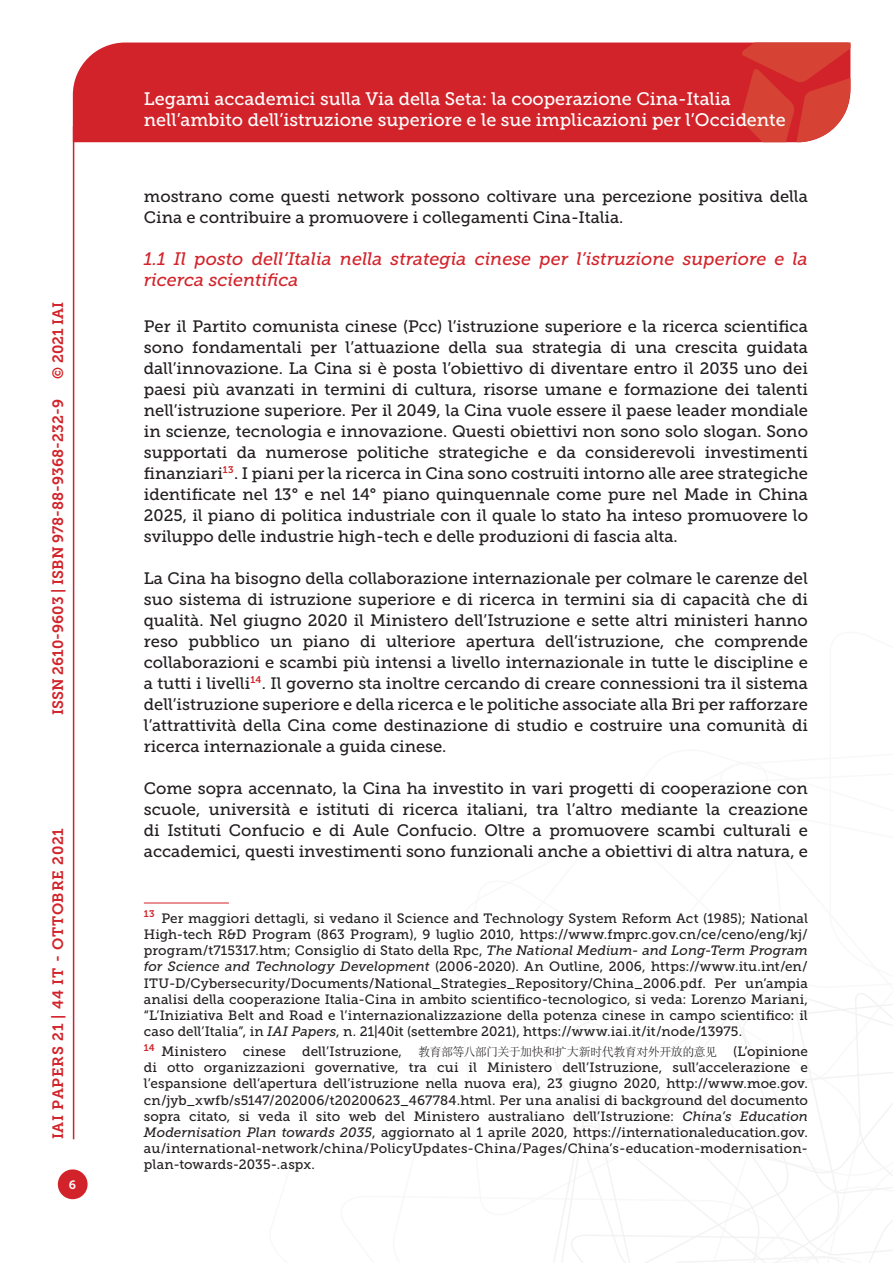
<style>
.page{position:relative;width:893px;height:1263px;background:#fff}
.page>*{position:absolute;margin:0;border:0;box-sizing:border-box;transform-origin:0 0}
.t1{font:18px/21.6px "Museo Slab 500";color:#fff}
.Titolo_paragrafo_2{font:italic 18px/21px "Museo Slab 500";color:#d2232a}
.Testo{font:16.5px/21px "Museo Slab 500";color:#231f20;text-align:justify}
.t2{font:15px "Museo Slab 700";color:#d2232a}
.t3{font:15px "Museo Slab 700";letter-spacing:.05em;color:#d2232a}
.Nota{font:13.5px/16.2px "Museo Slab 500";letter-spacing:.01em;color:#231f20;text-align:justify}
.t4{font:12px "Museo Slab 700";color:#fff}
.s1{font-style:italic}
.s2{font-family:"Sim Sun";font-size:12px}
</style>
<div class="page">
<svg style="left:553px;top:960px;width:340px;height:303px"></svg>
<div style="left:73px;top:43px;width:668px;height:99px;background:#d2232a"></div>
<svg style="left:741px;top:43px;width:109px;height:99px;background:#d6433b"></svg>
<div style="left:58px;top:1169px;width:30px;height:30px;background:#d2232a;border-radius:50%"></div>
<hr style="left:73px;top:126px;width:1px;height:1013px;background:#d2232a">
<hr style="left:144px;top:903px;width:85px;height:1px;background:#d2232a">
<p class="t2" style="left:50px;top:379px;width:79px;rotate:-90deg">© 2021 IAI</p>
<p class="t2" style="left:49px;top:715px;width:317px;rotate:-90deg">ISSN 2610-9603 | ISBN 978-88-9368-232-9</p>
<p class="t3" style="left:50px;top:1139px;width:313px;rotate:-90deg">IAI PAPERS 21 | 44 IT - OTTOBRE 2021</p>
<p class="t4" style="left:69px;top:1178px;width:9px">6</p>
<p class="t1" style="left:144px;top:88px;width:643px">Legami accademici sulla Via della Seta: la cooperazione Cina-Italia nell’ambito dell’istruzione superiore e le sue implicazioni per l’Occidente</p>
<p class="Testo" style="left:144px;top:186px;width:666px">mostrano come questi network possono coltivare una percezione positiva della<br>Cina e contribuire a promuovere i collegamenti Cina-Italia.</p>
<p class="Titolo_paragrafo_2" style="left:144px;top:248px;width:666px">1.1 Il posto dell’Italia nella strategia cinese per l’istruzione superiore e la ricerca scientifica</p>
<p class="Testo" style="left:144px;top:316px;width:666px">Per il Partito comunista cinese (Pcc) l’istruzione superiore e la ricerca scientifica sono fondamentali per l’attuazione della sua strategia di una crescita guidata dall’innovazione. La Cina si è posta l’obiettivo di diventare entro il 2035 uno dei paesi più avanzati in termini di cultura, risorse umane e formazione dei talenti nell’istruzione superiore. Per il 2049, la Cina vuole essere il paese leader mondiale in scienze, tecnologia e innovazione. Questi obiettivi non sono solo slogan. Sono supportati da numerose politiche strategiche e da considerevoli investimenti finanziari<sup>13</sup>. I piani per la ricerca in Cina sono costruiti intorno alle aree strategiche identificate nel 13° e nel 14° piano quinquennale come pure nel Made in China 2025, il piano di politica industriale con il quale lo stato ha inteso promuovere lo sviluppo delle industrie high-tech e delle produzioni di fascia alta.</p>
<p class="Testo" style="left:144px;top:568px;width:666px">La Cina ha bisogno della collaborazione internazionale per colmare le carenze del suo sistema di istruzione superiore e di ricerca in termini sia di capacità che di qualità. Nel giugno 2020 il Ministero dell’Istruzione e sette altri ministeri hanno reso pubblico un piano di ulteriore apertura dell’istruzione, che comprende collaborazioni e scambi più intensi a livello internazionale in tutte le discipline e a tutti i livelli<sup>14</sup>. Il governo sta inoltre cercando di creare connessioni tra il sistema dell’istruzione superiore e della ricerca e le politiche associate alla Bri per rafforzare l’attrattività della Cina come destinazione di studio e costruire una comunità di ricerca internazionale a guida cinese.</p>
<p class="Testo" style="left:144px;top:778px;width:666px">Come sopra accennato, la Cina ha investito in vari progetti di cooperazione con scuole, università e istituti di ricerca italiani, tra l’altro mediante la creazione di Istituti Confucio e di Aule Confucio. Oltre a promuovere scambi culturali e accademici, questi investimenti sono funzionali anche a obiettivi di altra natura, e</p>
<p class="Nota" style="left:144px;top:910px;width:666px"><sup>13</sup> Per maggiori dettagli, si vedano il Science and Technology System Reform Act (1985); National High-tech R&amp;D Program (863 Program), 9 luglio 2010, https://www.fmprc.gov.cn/ce/ceno/eng/kj/ program/t715317.htm; Consiglio di Stato della Rpc, <span class="s1">The National Medium- and Long-Term Program for Science and Technology Development</span> (2006-2020). An Outline, 2006, https://www.itu.int/en/ ITU-D/Cybersecurity/Documents/National_Strategies_Repository/China_2006.pdf. Per un’ampia analisi della cooperazione Italia-Cina in ambito scientifico-tecnologico, si veda: Lorenzo Mariani, “L’Iniziativa Belt and Road e l’internazionalizzazione della potenza cinese in campo scientifico: il caso dell’Italia”, in <span class="s1">IAI Papers</span>, n. 21|40it (settembre 2021), https://www.iai.it/it/node/13975.</p>
<p class="Nota" style="left:144px;top:1043px;width:666px"><sup>14</sup> Ministero cinese dell’Istruzione, <span class="s2">教育部等八部门关于加快和扩大新时代教育对外开放的意见</span> (L’opinione di otto organizzazioni governative, tra cui il Ministero dell’Istruzione, sull’accelerazione e l’espansione dell’apertura dell’istruzione nella nuova era), 23 giugno 2020, http://www.moe.gov. cn/jyb_xwfb/s5147/202006/t20200623_467784.html. Per una analisi di background del documento sopra citato, si veda il sito web del Ministero australiano dell’Istruzione: <span class="s1">China’s Education Modernisation Plan towards 2035</span>, aggiornato al 1 aprile 2020, https://internationaleducation.gov. au/international-network/china/PolicyUpdates-China/Pages/China’s-education-modernisation&shy;plan-towards-2035-.aspx.</p>
</div>
